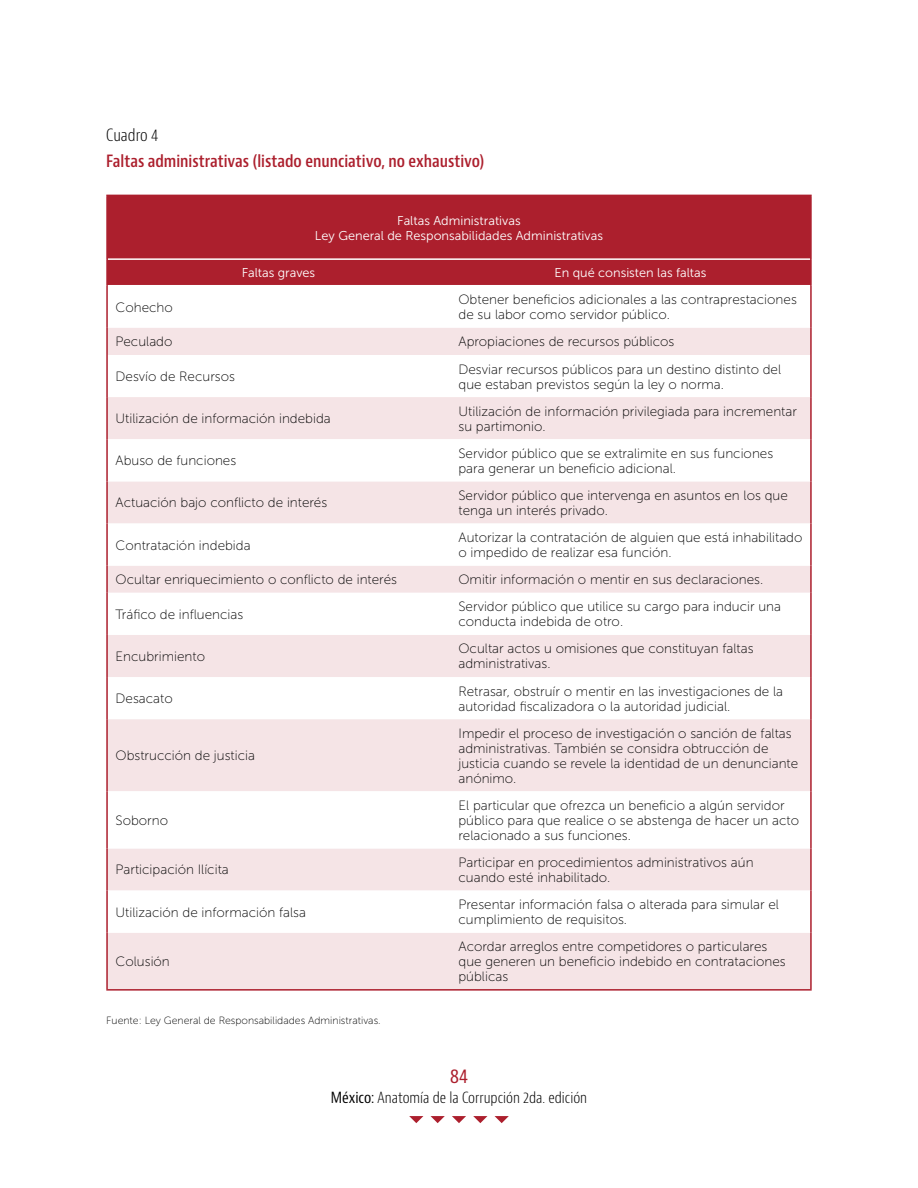
<style>
.page{position:relative;width:918px;height:1188px;background:#fff}
.page>*{position:absolute;margin:0;border:0;box-sizing:border-box;transform-origin:0 0}
.t1{font:condensed 19.5px "Bernino Sans";color:#ac1f2d}
.t2{font:600 condensed 16.5px "Bernino Sans";color:#ac1f2d}
.t3{font:300 condensed 16.5px "Bernino Sans";color:#000}
.t4{font:300 condensed 15px "Bernino Sans";color:#000}
.t5{font:13.5px/15px "Museo Sans 100";color:#000}
.t6{font:12.75px/15px "Museo Sans 300";color:#fff;text-align:center}
.t7{font:10.5px "Museo Sans 100";color:#000}
.s1{font-weight:400}
</style>
<div class="page">
<svg style="left:409px;top:1116px;width:14px;height:7px"></svg>
<svg style="left:431px;top:1116px;width:14px;height:7px"></svg>
<svg style="left:452px;top:1116px;width:14px;height:7px"></svg>
<svg style="left:473px;top:1116px;width:14px;height:7px"></svg>
<svg style="left:495px;top:1116px;width:14px;height:7px"></svg>
<div style="left:108px;top:196px;width:702px;height:89px;background:#ac1f2d"></div>
<svg style="left:108px;top:328px;width:702px;height:661px;fill:#f5e4e6"></svg>
<svg style="left:108px;top:439px;width:702px;height:494px"></svg>
<hr style="left:108px;top:258px;width:342px;height:2px;background:#fff">
<hr style="left:450px;top:258px;width:360px;height:2px;background:#fff">
<hr style="left:106px;top:195px;width:344px;height:1px;background:#ac1f2d">
<hr style="left:106px;top:196px;width:2px;height:63px;background:#ac1f2d">
<hr style="left:450px;top:195px;width:362px;height:1px;background:#ac1f2d">
<hr style="left:810px;top:196px;width:2px;height:63px;background:#ac1f2d">
<hr style="left:106px;top:259px;width:2px;height:27px;background:#ac1f2d">
<hr style="left:810px;top:259px;width:2px;height:27px;background:#ac1f2d">
<hr style="left:106px;top:286px;width:2px;height:42px;background:#ac1f2d">
<hr style="left:810px;top:286px;width:2px;height:42px;background:#ac1f2d">
<hr style="left:106px;top:328px;width:2px;height:27px;background:#ac1f2d">
<hr style="left:810px;top:328px;width:2px;height:27px;background:#ac1f2d">
<hr style="left:106px;top:355px;width:2px;height:42px;background:#ac1f2d">
<hr style="left:810px;top:355px;width:2px;height:42px;background:#ac1f2d">
<hr style="left:106px;top:397px;width:2px;height:42px;background:#ac1f2d">
<hr style="left:810px;top:397px;width:2px;height:42px;background:#ac1f2d">
<hr style="left:106px;top:439px;width:2px;height:42px;background:#ac1f2d">
<hr style="left:810px;top:439px;width:2px;height:42px;background:#ac1f2d">
<hr style="left:106px;top:481px;width:2px;height:43px;background:#ac1f2d">
<hr style="left:810px;top:481px;width:2px;height:43px;background:#ac1f2d">
<hr style="left:106px;top:524px;width:2px;height:42px;background:#ac1f2d">
<hr style="left:810px;top:524px;width:2px;height:42px;background:#ac1f2d">
<hr style="left:106px;top:566px;width:2px;height:27px;background:#ac1f2d">
<hr style="left:810px;top:566px;width:2px;height:27px;background:#ac1f2d">
<hr style="left:106px;top:593px;width:2px;height:42px;background:#ac1f2d">
<hr style="left:810px;top:593px;width:2px;height:42px;background:#ac1f2d">
<hr style="left:106px;top:635px;width:2px;height:42px;background:#ac1f2d">
<hr style="left:810px;top:635px;width:2px;height:42px;background:#ac1f2d">
<hr style="left:106px;top:677px;width:2px;height:42px;background:#ac1f2d">
<hr style="left:810px;top:677px;width:2px;height:42px;background:#ac1f2d">
<hr style="left:106px;top:719px;width:2px;height:72px;background:#ac1f2d">
<hr style="left:810px;top:719px;width:2px;height:72px;background:#ac1f2d">
<hr style="left:106px;top:791px;width:2px;height:57px;background:#ac1f2d">
<hr style="left:810px;top:791px;width:2px;height:57px;background:#ac1f2d">
<hr style="left:106px;top:848px;width:2px;height:43px;background:#ac1f2d">
<hr style="left:810px;top:848px;width:2px;height:43px;background:#ac1f2d">
<hr style="left:106px;top:891px;width:2px;height:42px;background:#ac1f2d">
<hr style="left:810px;top:891px;width:2px;height:42px;background:#ac1f2d">
<hr style="left:106px;top:933px;width:2px;height:56px;background:#ac1f2d">
<hr style="left:810px;top:933px;width:2px;height:56px;background:#ac1f2d">
<hr style="left:106px;top:989px;width:344px;height:2px;background:#ac1f2d">
<hr style="left:450px;top:989px;width:362px;height:2px;background:#ac1f2d">
<p class="t3" style="left:106px;top:125px;width:54px">Cuadro 4</p>
<p class="t2" style="left:106px;top:151px;width:380px">Faltas administrativas (listado enunciativo, no exhaustivo)</p>
<p class="t6" style="left:315px;top:213px;width:290px">Faltas Administrativas<br>Ley General de Responsabilidades Administrativas</p>
<p class="t6" style="left:242px;top:265px;width:75px">Faltas graves</p>
<p class="t6" style="left:554px;top:265px;width:154px">En qué consisten las faltas</p>
<p class="t5" style="left:116px;top:300px;width:59px">Cohecho</p>
<p class="t5" style="left:459px;top:292px;width:340px">Obtener beneficios adicionales a las contraprestaciones de su labor como servidor público.</p>
<p class="t5" style="left:116px;top:334px;width:58px">Peculado</p>
<p class="t5" style="left:459px;top:334px;width:218px">Apropiaciones de recursos públicos</p>
<p class="t5" style="left:116px;top:369px;width:121px">Desvío de Recursos</p>
<p class="t5" style="left:459px;top:362px;width:324px">Desviar recursos públicos para un destino distinto del que estaban previstos según la ley o norma.</p>
<p class="t5" style="left:116px;top:411px;width:217px">Utilización de información indebida</p>
<p class="t5" style="left:459px;top:404px;width:340px">Utilización de información privilegiada para incrementar su partimonio.</p>
<p class="t5" style="left:116px;top:453px;width:122px">Abuso de funciones</p>
<p class="t5" style="left:459px;top:446px;width:316px">Servidor público que se extralimite en sus funciones para generar un beneficio adicional.</p>
<p class="t5" style="left:116px;top:495px;width:213px">Actuación bajo conflicto de interés</p>
<p class="t5" style="left:459px;top:488px;width:331px">Servidor público que intervenga en asuntos en los que tenga un interés privado.</p>
<p class="t5" style="left:116px;top:538px;width:137px">Contratación indebida</p>
<p class="t5" style="left:459px;top:530px;width:345px">Autorizar la contratación de alguien que está inhabilitado o impedido de realizar esa función.</p>
<p class="t5" style="left:116px;top:572px;width:283px">Ocultar enriquecimiento o conflicto de interés</p>
<p class="t5" style="left:459px;top:572px;width:306px">Omitir información o mentir en sus declaraciones.</p>
<p class="t5" style="left:116px;top:607px;width:129px">Tráfico de influencias</p>
<p class="t5" style="left:459px;top:599px;width:324px">Servidor público que utilice su cargo para inducir una conducta indebida de otro.</p>
<p class="t5" style="left:116px;top:649px;width:91px">Encubrimiento</p>
<p class="t5" style="left:459px;top:641px;width:297px">Ocultar actos u omisiones que constituyan faltas administrativas.</p>
<p class="t5" style="left:116px;top:691px;width:59px">Desacato</p>
<p class="t5" style="left:459px;top:684px;width:326px">Retrasar, obstruír o mentir en las investigaciones de la autoridad fiscalizadora o la autoridad judicial.</p>
<p class="t5" style="left:116px;top:748px;width:141px">Obstrucción de justicia</p>
<p class="t5" style="left:459px;top:726px;width:341px">Impedir el proceso de investigación o sanción de faltas administrativas. También se considra obtrucción de justicia cuando se revele la identidad de un denunciante anónimo.</p>
<p class="t5" style="left:116px;top:813px;width:54px">Soborno</p>
<p class="t5" style="left:459px;top:798px;width:342px">El particular que ofrezca un beneficio a algún servidor público para que realice o se abstenga de hacer un acto relacionado a sus funciones.</p>
<p class="t5" style="left:116px;top:862px;width:115px">Participación Ilícita</p>
<p class="t5" style="left:459px;top:855px;width:297px">Participar en procedimientos administrativos aún cuando esté inhabilitado.</p>
<p class="t5" style="left:116px;top:905px;width:192px">Utilización de información falsa</p>
<p class="t5" style="left:459px;top:897px;width:322px">Presentar información falsa o alterada para simular el cumplimiento de requisitos.</p>
<p class="t5" style="left:116px;top:954px;width:56px">Colusión</p>
<p class="t5" style="left:459px;top:939px;width:329px">Acordar arreglos entre competidores o particulares que generen un beneficio indebido en contrataciones públicas</p>
<p class="t7" style="left:106px;top:1015px;width:276px">Fuente: Ley General de Responsabilidades Administrativas.</p>
<h1 class="t1" style="left:450px;top:1064px;width:20px">84</h1>
<p class="t4" style="left:331px;top:1089px;width:258px"><span class="s1">México:</span> Anatomía de la Corrupción 2da. edición</p>
</div>
